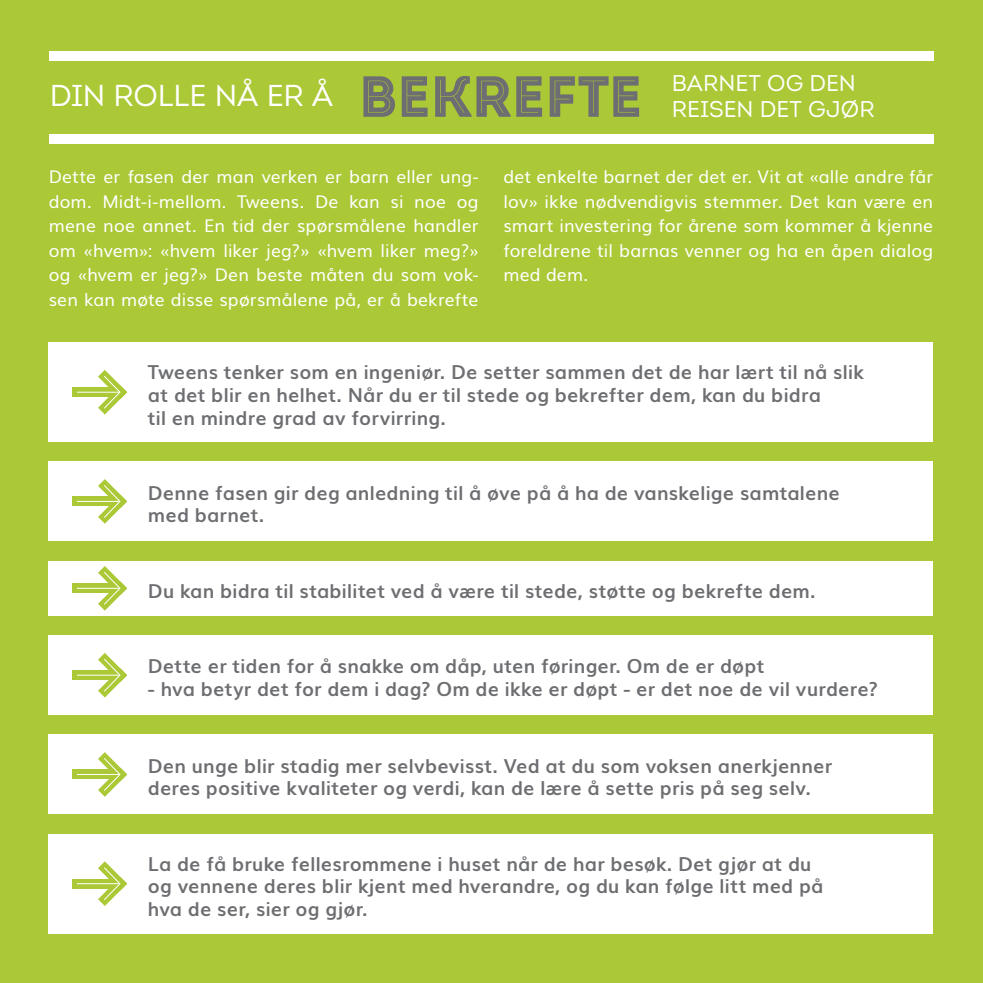
<style>
.page{position:relative;width:983px;height:983px;background:#fff}
.page>*{position:absolute;margin:0;border:0;box-sizing:border-box;transform-origin:0 0}
.t1{font:57.75px "Intro Black Inline Caps";color:#6d6e71}
.t2{font:30.1px "Intro Book Caps";letter-spacing:-.005em;color:#fff}
.t3{font:22.75px "Intro Book Caps";color:#fff}
.t4{font:700 19.25px/22.8px "Muli";letter-spacing:.015em;color:#6d6e71}
.t5{font:17.5px/24.5px "Muli";letter-spacing:.01em;color:#fff;text-align:justify}
</style>
<div class="page">
<div style="left:0;top:0;width:982px;height:982px;background:#abc837"></div>
<div style="left:49px;top:134px;width:884px;height:10px;background:#fff"></div>
<div style="left:49px;top:51px;width:884px;height:10px;background:#fff"></div>
<div style="left:49px;top:342px;width:883px;height:99px;background:#fff"></div>
<div style="left:73px;top:387px;width:47px;height:10px;background:#abc837"></div>
<svg style="left:98px;top:370px;width:29px;height:44px"></svg>
<hr style="left:77px;top:392px;width:42px;height:1px;background:#fff">
<div style="left:49px;top:461px;width:883px;height:80px;background:#fff"></div>
<div style="left:73px;top:496px;width:47px;height:10px;background:#abc837"></div>
<svg style="left:98px;top:479px;width:29px;height:44px"></svg>
<hr style="left:77px;top:501px;width:42px;height:1px;background:#fff">
<div style="left:49px;top:561px;width:883px;height:54px;background:#fff"></div>
<div style="left:73px;top:583px;width:47px;height:10px;background:#abc837"></div>
<svg style="left:98px;top:566px;width:29px;height:44px"></svg>
<hr style="left:77px;top:588px;width:42px;height:1px;background:#fff">
<div style="left:49px;top:635px;width:883px;height:79px;background:#fff"></div>
<div style="left:73px;top:670px;width:47px;height:9px;background:#abc837"></div>
<svg style="left:98px;top:653px;width:29px;height:44px"></svg>
<hr style="left:77px;top:674px;width:42px;height:1px;background:#fff">
<div style="left:49px;top:734px;width:883px;height:80px;background:#fff"></div>
<div style="left:73px;top:769px;width:47px;height:10px;background:#abc837"></div>
<svg style="left:98px;top:752px;width:29px;height:44px"></svg>
<hr style="left:77px;top:774px;width:42px;height:1px;background:#fff">
<div style="left:49px;top:833px;width:883px;height:100px;background:#fff"></div>
<div style="left:73px;top:878px;width:47px;height:10px;background:#abc837"></div>
<svg style="left:98px;top:861px;width:29px;height:44px"></svg>
<hr style="left:77px;top:883px;width:42px;height:1px;background:#fff">
<h2 class="t2" style="left:50px;top:77px;width:285px">DIN ROLLE NÅ ER Å</h2>
<p class="t3" style="left:671px;top:69px;width:186px">BARNET OG DEN</p>
<h1 class="t1" style="left:359px;top:60px;width:284px">BEKREFTE</h1>
<p class="t3" style="left:671px;top:95px;width:204px">REISEN DET GJØR</p>
<p class="t5" style="left:49px;top:163px;width:431px">Dette er fasen der man verken er barn eller ung&shy;dom. Midt-i-mellom. Tweens. De kan si noe og mene noe annet. En tid der spørsmålene handler om «hvem»: «hvem liker jeg?» «hvem liker meg?» og «hvem er jeg?» Den beste måten du som vok&shy;sen kan møte disse spørsmålene på, er å bekrefte</p>
<p class="t5" style="left:503px;top:163px;width:431px">det enkelte barnet der det er. Vit at «alle andre får lov» ikke nødvendigvis stemmer. Det kan være en smart investering for årene som kommer å kjenne foreldrene til barnas venner og ha en åpen dialog med dem.</p>
<p class="t4" style="left:148px;top:359px;width:717px">Tweens tenker som en ingeniør. De setter sammen det de har lært til nå slik at det blir en helhet. Når du er til stede og bekrefter dem, kan du bidra<br>til en mindre grad av forvirring.</p>
<p class="t4" style="left:148px;top:480px;width:693px">Denne fasen gir deg anledning til å øve på å ha de vanskelige samtalene med barnet.</p>
<p class="t4" style="left:148px;top:578px;width:668px">Du kan bidra til stabilitet ved å være til stede, støtte og bekrefte dem.</p>
<p class="t4" style="left:148px;top:653px;width:617px">Dette er tiden for å snakke om dåp, uten føringer. Om de er døpt</p>
<p class="t4" style="left:148px;top:676px;width:731px">- hva betyr det for dem i dag? Om de ikke er døpt - er det noe de vil vurdere?</p>
<p class="t4" style="left:148px;top:753px;width:685px">Den unge blir stadig mer selvbevisst. Ved at du som voksen anerkjenner deres positive kvaliteter og verdi, kan de lære å sette pris på seg selv.</p>
<p class="t4" style="left:148px;top:850px;width:676px">La de få bruke fellesrommene i huset når de har besøk. Det gjør at du og vennene deres blir kjent med hverandre, og du kan følge litt med på hva de ser, sier og gjør.</p>
</div>
